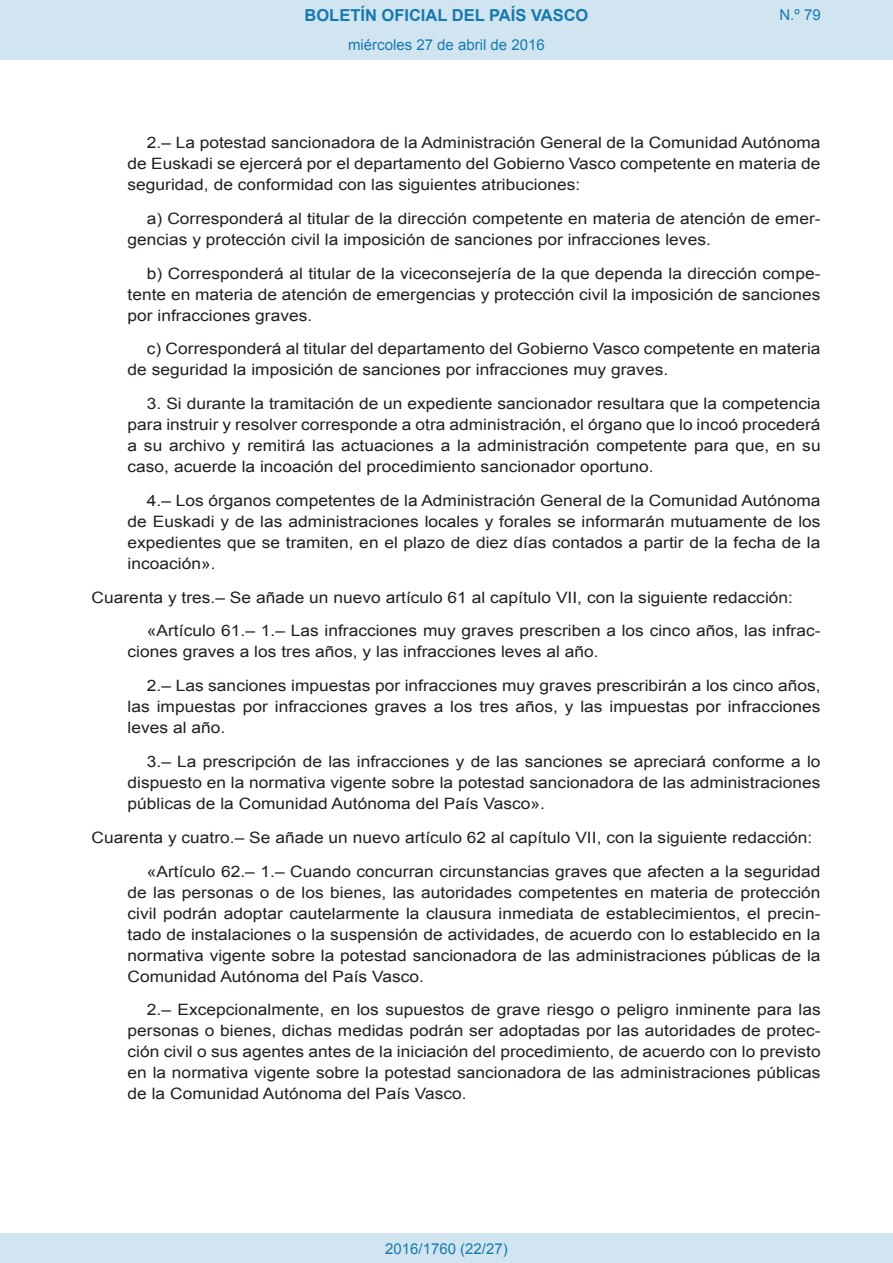
<style>
.page{position:relative;width:893px;height:1263px;background:#fff}
.page>*{position:absolute;margin:0;border:0;box-sizing:border-box;transform-origin:0 0}
.t1{font:700 16.5px "Arial";color:#1879ad}
.BOPVDetalle1{font:15.6px/21px "Arial";color:#231f20;text-align:justify;scale:1.11 1}
.BOPVDetalle{font:15.6px "Arial";color:#231f20;scale:1.11 1}
.Paginacion_Centro{font:15px "Arial";color:#1879ad}
</style>
<div class="page">
<div style="left:0;top:0;width:893px;height:60px;background:#d0e5f0"></div>
<div style="left:0;top:1233px;width:893px;height:30px;background:#d0e5f0"></div>
<p class="t1" style="left:305px;top:4px;width:285px">BOLETÍN OFICIAL DEL PAÍS VASCO</p>
<p class="Paginacion_Centro" style="left:348px;top:35px;width:198px">miércoles 27 de abril de 2016</p>
<p class="Paginacion_Centro" style="left:779px;top:5px;width:43px">N.º 79</p>
<p class="BOPVDetalle1" style="left:128px;top:132px;width:626px;text-indent:19px">2.– La potestad sancionadora de la Administración General de la Comunidad Autónoma de Euskadi se ejercerá por el departamento del Gobierno Vasco competente en materia de seguridad, de conformidad con las siguientes atribuciones:</p>
<p class="BOPVDetalle1" style="left:128px;top:208px;width:626px;text-indent:19px">a) Corresponderá al titular de la dirección competente en materia de atención de emer&shy;gencias y protección civil la imposición de sanciones por infracciones leves.</p>
<p class="BOPVDetalle1" style="left:128px;top:263px;width:626px;text-indent:19px">b) Corresponderá al titular de la viceconsejería de la que dependa la dirección compe&shy;tente en materia de atención de emergencias y protección civil la imposición de sanciones por infracciones graves.</p>
<p class="BOPVDetalle1" style="left:128px;top:339px;width:626px;text-indent:19px">c) Corresponderá al titular del departamento del Gobierno Vasco competente en materia de seguridad la imposición de sanciones por infracciones muy graves.</p>
<p class="BOPVDetalle1" style="left:128px;top:393px;width:626px;text-indent:19px">3. Si durante la tramitación de un expediente sancionador resultara que la competencia para instruir y resolver corresponde a otra administración, el órgano que lo incoó procederá a su archivo y remitirá las actuaciones a la administración competente para que, en su caso, acuerde la incoación del procedimiento sancionador oportuno.</p>
<p class="BOPVDetalle1" style="left:128px;top:490px;width:626px;text-indent:19px">4.– Los órganos competentes de la Administración General de la Comunidad Autónoma de Euskadi y de las administraciones locales y forales se informarán mutuamente de los expedientes que se tramiten, en el plazo de diez días contados a partir de la fecha de la incoación».</p>
<p class="BOPVDetalle" style="left:92px;top:587px;width:633px">Cuarenta y tres.– Se añade un nuevo artículo 61 al capítulo VII, con la siguiente redacción:</p>
<p class="BOPVDetalle1" style="left:128px;top:621px;width:626px;text-indent:19px">«Artículo 61.– 1.– Las infracciones muy graves prescriben a los cinco años, las infrac&shy;ciones graves a los tres años, y las infracciones leves al año.</p>
<p class="BOPVDetalle1" style="left:128px;top:675px;width:626px;text-indent:19px">2.– Las sanciones impuestas por infracciones muy graves prescribirán a los cinco años, las impuestas por infracciones graves a los tres años, y las impuestas por infracciones leves al año.</p>
<p class="BOPVDetalle1" style="left:128px;top:751px;width:626px;text-indent:19px">3.– La prescripción de las infracciones y de las sanciones se apreciará conforme a lo dispuesto en la normativa vigente sobre la potestad sancionadora de las administraciones públicas de la Comunidad Autónoma del País Vasco».</p>
<p class="BOPVDetalle" style="left:92px;top:827px;width:651px">Cuarenta y cuatro.– Se añade un nuevo artículo 62 al capítulo VII, con la siguiente redacción:</p>
<p class="BOPVDetalle1" style="left:128px;top:861px;width:626px;text-indent:19px">«Artículo 62.– 1.– Cuando concurran circunstancias graves que afecten a la seguridad de las personas o de los bienes, las autoridades competentes en materia de protección civil podrán adoptar cautelarmente la clausura inmediata de establecimientos, el precin&shy;tado de instalaciones o la suspensión de actividades, de acuerdo con lo establecido en la normativa vigente sobre la potestad sancionadora de las administraciones públicas de la Comunidad Autónoma del País Vasco.</p>
<p class="BOPVDetalle1" style="left:128px;top:999px;width:626px;text-indent:19px">2.– Excepcionalmente, en los supuestos de grave riesgo o peligro inminente para las personas o bienes, dichas medidas podrán ser adoptadas por las autoridades de protec&shy;ción civil o sus agentes antes de la iniciación del procedimiento, de acuerdo con lo previsto en la normativa vigente sobre la potestad sancionadora de las administraciones públicas de la Comunidad Autónoma del País Vasco.</p>
<p class="Paginacion_Centro" style="left:385px;top:1238px;width:124px">2016/1760 (22/27)</p>
</div>
